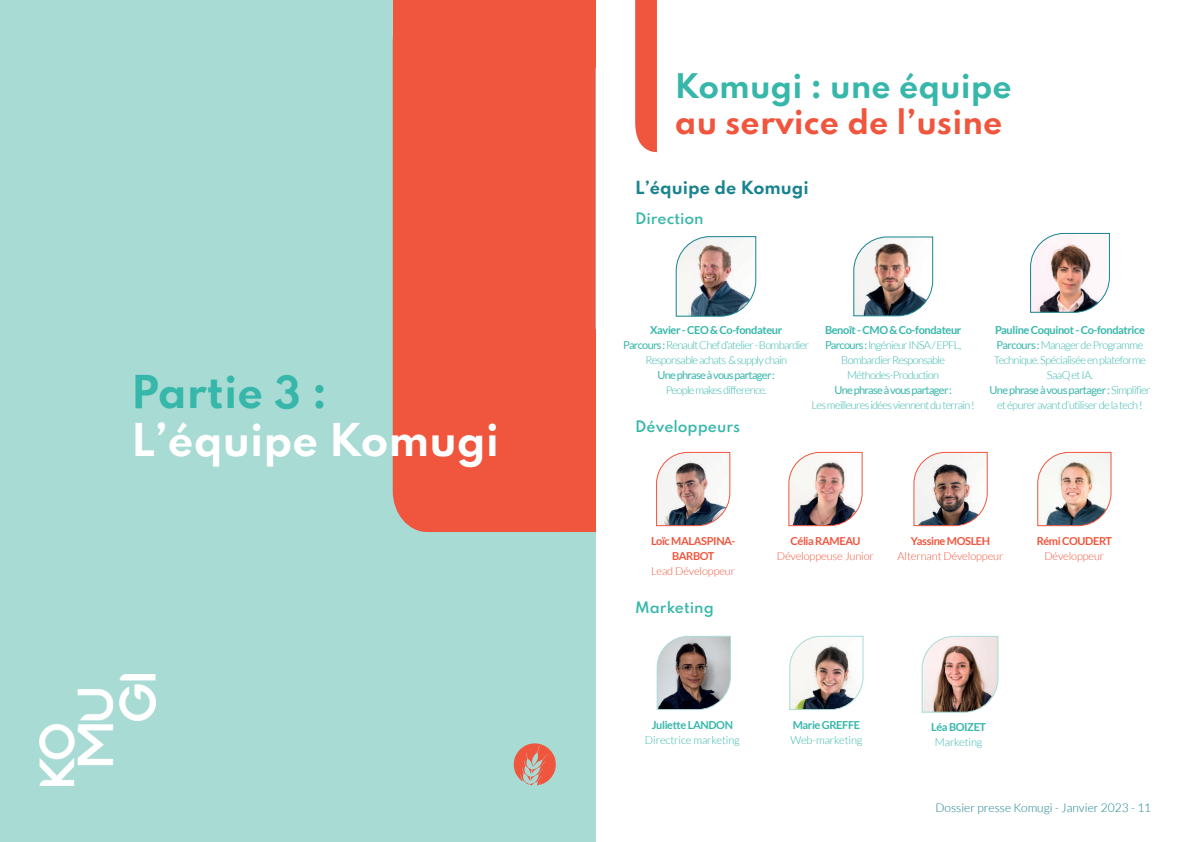
<style>
.page{position:relative;width:1191px;height:842px;background:#fff}
.page>*{position:absolute;margin:0;border:0;box-sizing:border-box;transform-origin:0 0}
.t1{font:700 40px "Spartan";color:#fff}
.t2{font:700 40px "Spartan";color:#37b7aa}
.t3{font:700 30px "Spartan";color:#f0553d}
.t4{font:700 30px "Spartan";color:#37b7aa}
.t5{font:700 16px "Spartan";color:#18838e}
.t6{font:600 14px "Spartan";color:#37b7aa}
.t7{font:300 12px "Lato";color:#18838e}
.t8{font:300 11px/15px "Lato";letter-spacing:-.06em;color:#37b7aa;text-align:center}
.t9{font:300 11px "Lato";letter-spacing:-.01em;color:#f0553d}
.t10{font:700 11px/15px "Lato";letter-spacing:-.035em;color:#f0553d;text-align:center}
.t11{font:11px "Lato";letter-spacing:-.06em;color:#37b7aa}
.t12{font:300 11px "Lato";letter-spacing:-.01em;color:#37b7aa}
.t13{font:700 11px "Lato";letter-spacing:-.035em;color:#37b7aa}
.s1{font-weight:700}
.s2{font-weight:400}
</style>
<div class="page">
<div style="left:0;top:0;width:595px;height:842px;background:#a8dbd4"></div>
<div style="left:393px;top:68px;width:202px;height:464px;background:#f0553d"></div>
<div style="left:393px;top:0;width:202px;height:68px;background:#f0553d"></div>
<div style="left:514px;top:330px;width:81px;height:202px;background:#f0553d"></div>
<svg style="left:635px;top:0;width:22px;height:153px"></svg>
<img style="left:40px;top:674px;width:115px;height:111px">
<svg style="left:514px;top:743px;width:42px;height:42px"></svg>
<img style="left:656px;top:452px;width:74px;height:74px">
<img style="left:788px;top:452px;width:74px;height:74px">
<img style="left:913px;top:452px;width:74px;height:74px">
<img style="left:1037px;top:452px;width:74px;height:74px">
<img style="left:789px;top:636px;width:74px;height:74px">
<img style="left:921px;top:636px;width:77px;height:77px">
<img style="left:853px;top:236px;width:80px;height:80px">
<img style="left:675px;top:236px;width:81px;height:80px">
<img style="left:1030px;top:233px;width:80px;height:80px">
<svg style="left:656px;top:636px;width:75px;height:74px"></svg>
<h1 class="t2" style="left:131px;top:361px;width:198px">Partie 3 :</h1>
<h1 class="t1" style="left:131px;top:409px;width:370px">L’équipe Komugi</h1>
<h2 class="t4" style="left:675px;top:63px;width:338px">Komugi : une équipe</h2>
<h2 class="t3" style="left:675px;top:99px;width:329px">au service de l’usine</h2>
<h3 class="t5" style="left:635px;top:175px;width:175px">L’équipe de Komugi</h3>
<p class="t6" style="left:635px;top:208px;width:70px">Direction</p>
<p class="t8" style="left:623px;top:323px;width:187px"><span class="s1">Xavier - CEO &amp; Co-fondateur<br></span><span class="s2">Parcours :</span> Renault Chef d’atelier - Bombardier<br>Responsable achats &amp; supply chain</p>
<p class="t11" style="left:657px;top:369px;width:119px">Une phrase à vous partager :</p>
<p class="t8" style="left:666px;top:383px;width:102px">People makes difference.</p>
<p class="t8" style="left:825px;top:323px;width:138px"><span class="s1">Benoît - CMO &amp; Co-fondateur<br></span><span class="s2">Parcours :</span> Ingénieur INSA / EPFL,<br>Bombardier Responsable<br>Méthodes-Production</p>
<p class="t11" style="left:834px;top:384px;width:119px">Une phrase à vous partager :</p>
<p class="t8" style="left:811px;top:398px;width:165px">Les meilleures idées viennent du terrain !</p>
<p class="t6" style="left:635px;top:415px;width:106px">Développeurs</p>
<p class="t8" style="left:989px;top:323px;width:163px"><span class="s1">Pauline Coquinot - Co-fondatrice<br></span><span class="s2">Parcours :</span> Manager de Programme<br>Technique. Spécialisée en plateforme<br>SaaQ et IA.<br><span class="s2">Une phrase à vous partager :</span> Simplifier et épurer avant d’utiliser de la tech !</p>
<p class="t10" style="left:651px;top:533px;width:86px">Loïc MALASPINA-<br>BARBOT</p>
<p class="t9" style="left:651px;top:565px;width:85px">Lead Développeur</p>
<p class="t6" style="left:635px;top:597px;width:80px">Marketing</p>
<p class="t10" style="left:790px;top:533px;width:71px">Célia RAMEAU</p>
<p class="t9" style="left:777px;top:550px;width:99px">Développeuse Junior</p>
<p class="t10" style="left:911px;top:533px;width:81px">Yassine MOSLEH</p>
<p class="t9" style="left:897px;top:550px;width:107px">Alternant Développeur</p>
<p class="t10" style="left:1036px;top:533px;width:77px">Rémi COUDERT</p>
<p class="t9" style="left:1044px;top:550px;width:61px">Développeur</p>
<p class="t13" style="left:652px;top:718px;width:83px">Juliette LANDON</p>
<p class="t12" style="left:645px;top:734px;width:96px">Directrice marketing</p>
<p class="t13" style="left:792px;top:718px;width:69px">Marie GREFFE</p>
<p class="t12" style="left:790px;top:734px;width:73px">Web-marketing</p>
<p class="t13" style="left:931px;top:721px;width:56px">Léa BOIZET</p>
<p class="t12" style="left:935px;top:737px;width:49px">Marketing</p>
<p class="t7" style="left:935px;top:801px;width:217px">Dossier presse Komugi - Janvier 2023 - 11</p>
</div>
